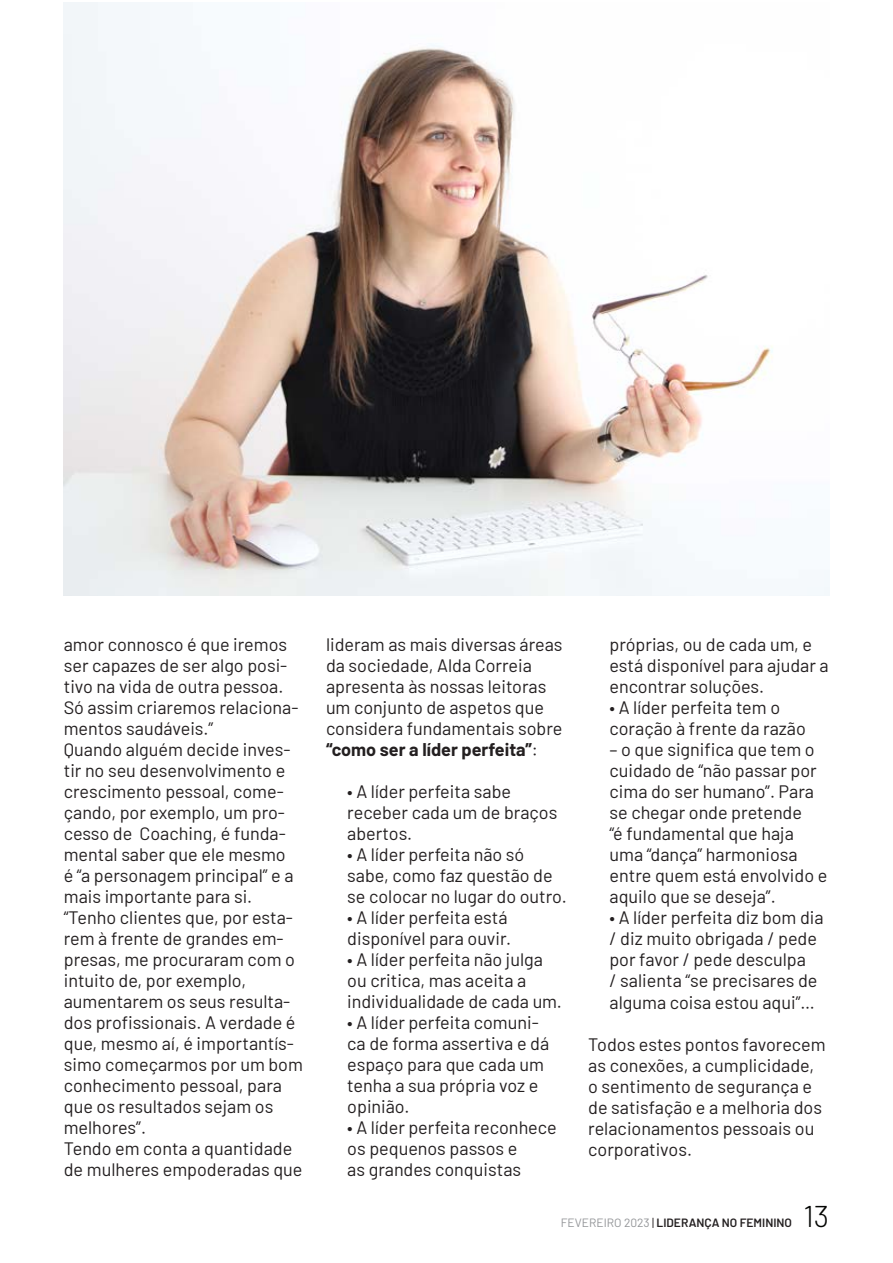
<style>
.page{position:relative;width:893px;height:1263px;background:#fff}
.page>*{position:absolute;margin:0;border:0;box-sizing:border-box;transform-origin:0 0}
.t1{font:300 30px "Barlow";color:#040503}
.t2{font:18px/21px "Barlow";color:#231f20}
.t3{font:600 12px "Barlow";color:#231f20}
.s1{font-weight:700}
.s2{font-weight:400;color:#939598}
.s3{font-weight:400}
</style>
<div class="page">
<img style="left:64px;top:2px;width:765px;height:593px">
<p class="t2" style="left:64px;top:633px;width:241px">amor connosco é que iremos ser capazes de ser algo posi&shy;tivo na vida de outra pessoa.<br>Só assim criaremos relaciona&shy;mentos saudáveis.”<br>Quando alguém decide inves&shy;tir no seu desenvolvimento e crescimento pessoal, come&shy;çando, por exemplo, um pro&shy;cesso de Coaching, é funda&shy;mental saber que ele mesmo<br>é “a personagem principal” e a mais importante para si. “Tenho clientes que, por esta&shy;rem à frente de grandes em&shy;presas, me procuraram com o intuito de, por exemplo, aumentarem os seus resulta&shy;dos profissionais. A verdade é que, mesmo aí, é importantís&shy;simo começarmos por um bom conhecimento pessoal, para que os resultados sejam os melhores”.<br>Tendo em conta a quantidade de mulheres empoderadas que</p>
<p class="t2" style="left:326px;top:633px;width:238px">lideram as mais diversas áreas da sociedade, Alda Correia apresenta às nossas leitoras um conjunto de aspetos que considera fundamentais sobre <span class="s1">“como ser a líder perfeita”</span>:</p>
<p class="t2" style="left:347px;top:780px;width:212px">• A líder perfeita sabe receber cada um de braços abertos.</p>
<p class="t2" style="left:347px;top:843px;width:221px">• A líder perfeita não só sabe, como faz questão de se colocar no lugar do outro.</p>
<p class="t2" style="left:347px;top:906px;width:165px">• A líder perfeita está disponível para ouvir.</p>
<p class="t2" style="left:347px;top:948px;width:216px">• A líder perfeita não julga ou critica, mas aceita a individualidade de cada um.</p>
<p class="t2" style="left:347px;top:1011px;width:203px">• A líder perfeita comuni&shy;ca de forma assertiva e dá espaço para que cada um tenha a sua própria voz e opinião.</p>
<p class="t2" style="left:347px;top:1116px;width:211px">• A líder perfeita reconhece os pequenos passos e<br>as grandes conquistas</p>
<p class="t2" style="left:609px;top:633px;width:221px">próprias, ou de cada um, e está disponível para ajudar a encontrar soluções.</p>
<p class="t2" style="left:609px;top:696px;width:198px">• A líder perfeita tem o coração à frente da razão</p>
<p class="t2" style="left:609px;top:738px;width:219px">– o que significa que tem o cuidado de “não passar por cima do ser humano”. Para se chegar onde pretende<br>“é fundamental que haja uma “dança” harmoniosa entre quem está envolvido e aquilo que se deseja”.</p>
<p class="t2" style="left:609px;top:906px;width:216px">• A líder perfeita diz bom dia / diz muito obrigada / pede por favor / pede desculpa<br>/ salienta “se precisares de alguma coisa estou aqui”…</p>
<p class="t2" style="left:588px;top:1032px;width:239px">Todos estes pontos favorecem as conexões, a cumplicidade, o sentimento de segurança e de satisfação e a melhoria dos relacionamentos pessoais ou corporativos.</p>
<p class="t3" style="left:561px;top:1213px;width:233px"><span class="s2">FEVEREIRO 2023</span> <span class="s3">|</span> LIDERANÇA NO FEMININO</p>
<h1 class="t1" style="left:803px;top:1195px;width:27px">13</h1>
</div>
